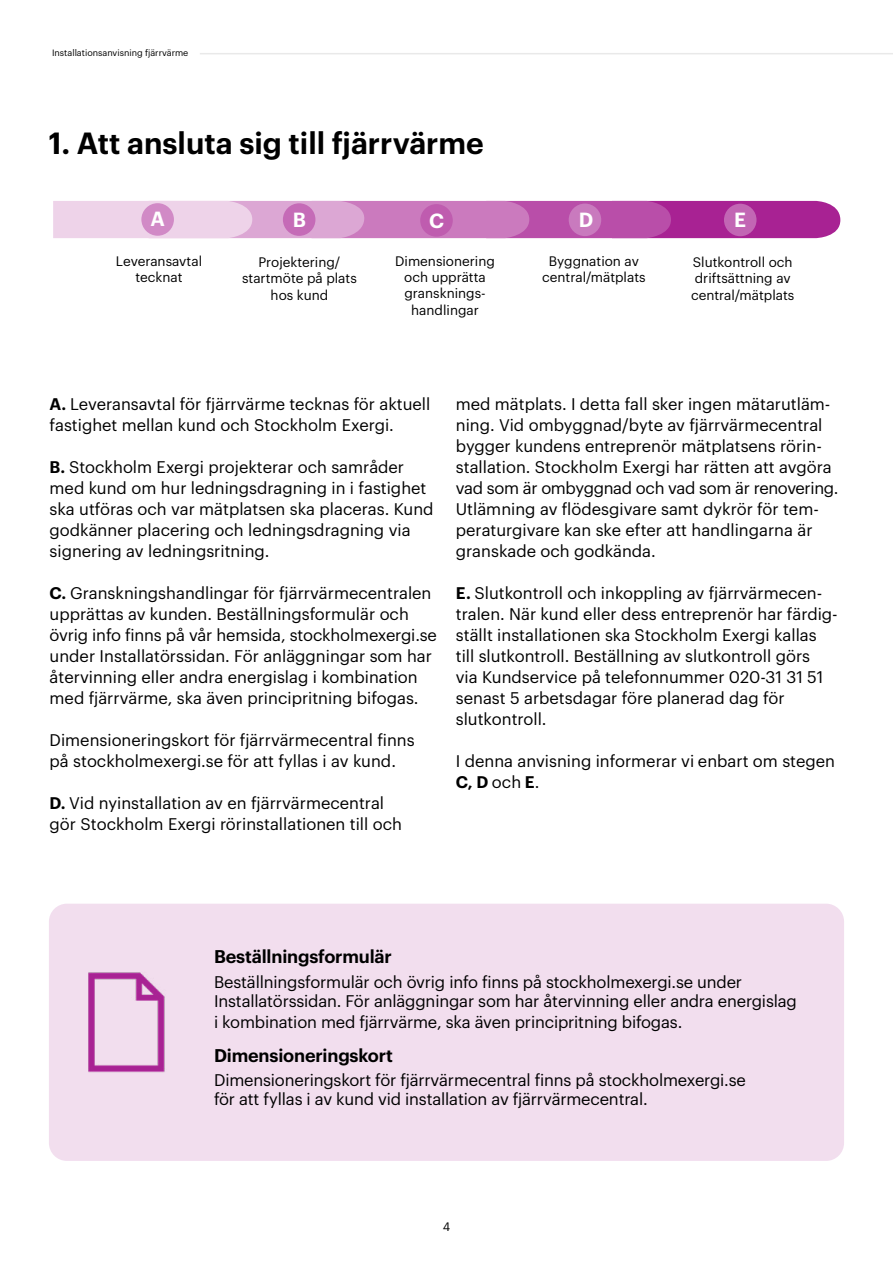
<style>
.page{position:relative;width:893px;height:1263px;background:#fff}
.page>*{position:absolute;margin:0;border:0;box-sizing:border-box;transform-origin:0 0}
.t1{font:600 30px "Graphik";color:#000}
.t2{font:600 20.1px "Graphik";color:#fff}
.t3{font:600 18px "Graphik";letter-spacing:-.01em;color:#000}
.t4{font:16.5px/21px "Graphik";color:#000}
.t5{font:13.5px/16.2px "Graphik";color:#000;text-align:center}
.t6{font:12px "Graphik";color:#000}
.t7{font:9px "Graphik";color:#000}
.s1{font-weight:600}
</style>
<div class="page">
<div style="left:49px;top:904px;width:795px;height:257px;background:#f2deee;border-radius:18px"></div>
<img style="left:88px;top:972px;width:77px;height:101px">
<hr style="left:200px;top:53px;width:693px;height:1px;background:#e9e9e9">
<svg style="left:53px;top:201px;width:788px;height:37px;background:#cb7cbf"></svg>
<div style="left:141px;top:203px;width:33px;height:33px;background:#d18ac6;border-radius:50%"></div>
<div style="left:283px;top:203px;width:32px;height:33px;background:#c56bb7;border-radius:50%"></div>
<div style="left:420px;top:204px;width:33px;height:33px;background:#bf5caf;border-radius:50%"></div>
<div style="left:569px;top:204px;width:32px;height:32px;background:#c97abe;border-radius:50%"></div>
<div style="left:724px;top:204px;width:32px;height:32px;background:#c266b4;border-radius:50%"></div>
<p class="t7" style="left:52px;top:46px;width:138px">Installationsanvisning fjärrvärme</p>
<h1 class="t1" style="left:49px;top:120px;width:436px">1. Att ansluta sig till fjärrvärme</h1>
<p class="t2" style="left:151px;top:203px;width:16px">A</p>
<p class="t2" style="left:293px;top:204px;width:15px">B</p>
<p class="t2" style="left:429px;top:206px;width:16px">C</p>
<p class="t2" style="left:579px;top:204px;width:16px">D</p>
<p class="t2" style="left:734px;top:204px;width:13px">E</p>
<p class="t5" style="left:116px;top:252px;width:88px">Leveransavtal tecknat</p>
<p class="t5" style="left:242px;top:253px;width:116px">Projektering/ startmöte på plats hos kund</p>
<p class="t5" style="left:395px;top:252px;width:101px">Dimensionering och upprätta gransknings&shy;handlingar</p>
<p class="t5" style="left:542px;top:252px;width:105px">Byggnation av central/mätplats</p>
<p class="t5" style="left:691px;top:253px;width:105px;text-align:left">Slutkontroll och driftsättning av central/mätplats</p>
<p class="t4" style="left:50px;top:392px;width:382px"><span class="s1">A.</span> Leveransavtal för fjärrvärme tecknas för aktuell fastighet mellan kund och Stockholm Exergi.</p>
<p class="t4" style="left:50px;top:455px;width:385px"><span class="s1">B.</span> Stockholm Exergi projekterar och samråder med kund om hur ledningsdragning in i fastighet ska utföras och var mätplatsen ska placeras. Kund godkänner placering och ledningsdragning via signering av ledningsritning.</p>
<p class="t4" style="left:50px;top:581px;width:389px"><span class="s1">C.</span> Granskningshandlingar för fjärrvärmecentralen upprättas av kunden. Beställningsformulär och övrig info finns på vår hemsida, stockholmexergi.se under Installatörssidan. För anläggningar som har återvinning eller andra energislag i kombination med fjärrvärme, ska även principritning bifogas.</p>
<p class="t4" style="left:50px;top:728px;width:367px">Dimensioneringskort för fjärrvärmecentral finns på stockholmexergi.se för att fyllas i av kund.</p>
<p class="t4" style="left:50px;top:791px;width:354px"><span class="s1">D.</span> Vid nyinstallation av en fjärrvärmecentral gör Stockholm Exergi rörinstallationen till och</p>
<p class="t4" style="left:456px;top:392px;width:384px">med mätplats. I detta fall sker ingen mätarutläm&shy;ning. Vid ombyggnad/byte av fjärrvärmecentral bygger kundens entreprenör mätplatsens rörin&shy;stallation. Stockholm Exergi har rätten att avgöra vad som är ombyggnad och vad som är renovering.<br>Utlämning av flödesgivare samt dykrör för tem&shy;peraturgivare kan ske efter att handlingarna är granskade och godkända.</p>
<p class="t4" style="left:456px;top:581px;width:383px"><span class="s1">E.</span> Slutkontroll och inkoppling av fjärrvärmecen&shy;tralen. När kund eller dess entreprenör har färdig&shy;ställt installationen ska Stockholm Exergi kallas till slutkontroll. Beställning av slutkontroll görs<br>via Kundservice på telefonnummer 020-31 31 51 senast 5 arbetsdagar före planerad dag för slutkontroll.</p>
<p class="t4" style="left:456px;top:749px;width:381px">I denna anvisning informerar vi enbart om stegen<br><span class="s1">C, D</span> och <span class="s1">E</span>.</p>
<p class="t3" style="left:214px;top:942px;width:179px">Beställningsformulär</p>
<p class="t4" style="left:214px;top:971px;width:584px;line-height:19.5px">Beställningsformulär och övrig info finns på stockholmexergi.se under<br>Installatörssidan. För anläggningar som har återvinning eller andra energislag</p>
<p class="t4" style="left:214px;top:1010px;width:470px">i kombination med fjärrvärme, ska även principritning bifogas.</p>
<p class="t3" style="left:214px;top:1042px;width:180px">Dimensioneringskort</p>
<p class="t4" style="left:214px;top:1069px;width:533px;line-height:19.5px">Dimensioneringskort för fjärrvärmecentral finns på stockholmexergi.se för att fyllas i av kund vid installation av fjärrvärmecentral.</p>
<p class="t6" style="left:443px;top:1218px;width:9px">4</p>
</div>
